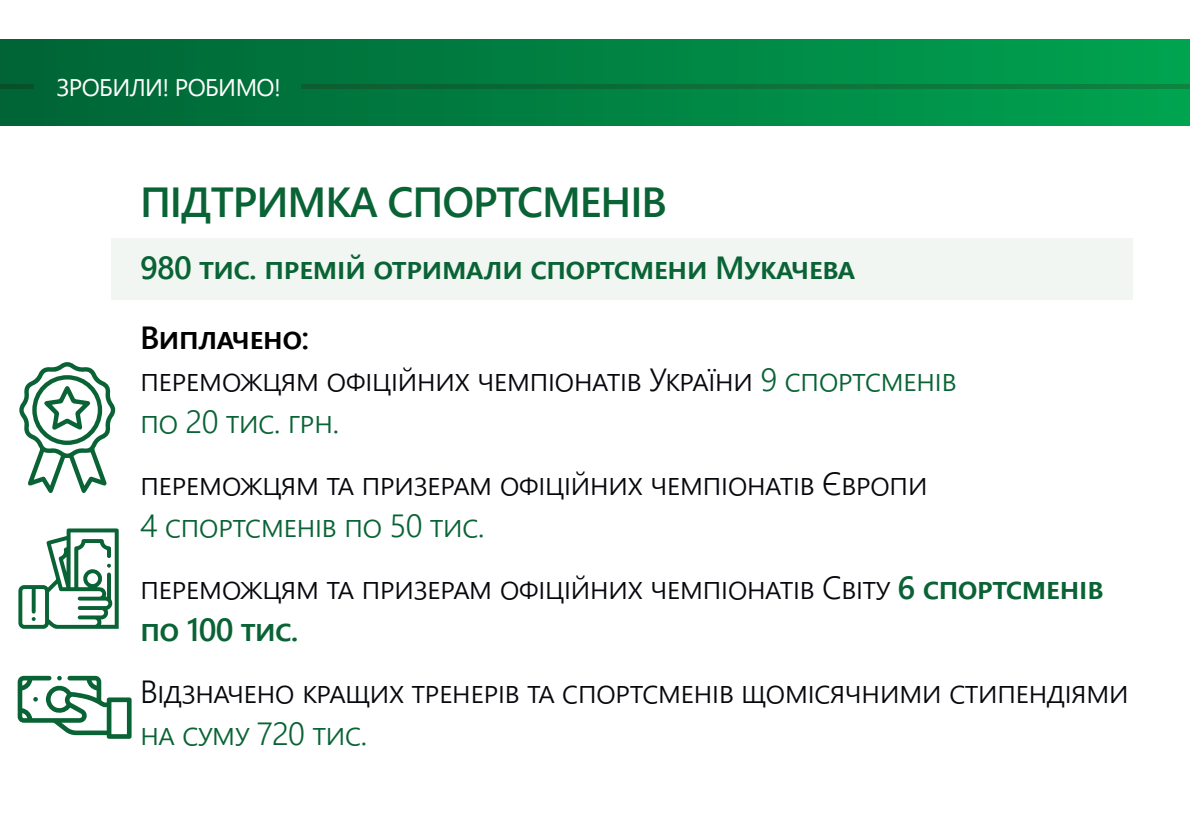
<style>
.page{position:relative;width:1190px;height:840px;background:#fff}
.page>*{position:absolute;margin:0;border:0;box-sizing:border-box;transform-origin:0 0}
.t1{font:600 42px "Segoe UI";letter-spacing:-.025em;color:#096335}
.t2{font:300 32px/42px "Segoe UI";letter-spacing:-.025em;color:#07080d}
.t3{font:600 32px "Segoe UI";letter-spacing:-.025em;color:#096335}
.t4{font:300 32px "Segoe UI";color:#096335}
.t5{font:24px "Segoe UI";letter-spacing:-.025em;color:#fff}
.s1{font-weight:600;color:#000001}
.s2{color:#096335}
.s3{font-weight:600;color:#096335}
</style>
<div class="page">
<div style="left:112px;top:238px;width:1021px;height:62px;background:#f1f6f3"></div>
<svg style="left:18px;top:528px;width:101px;height:101px"></svg>
<div style="left:0;top:40px;width:1190px;height:86px;background:linear-gradient(to right,#006335,#00a24f)"></div>
<svg style="left:301px;top:84px;width:889px;height:4px;background:#0b7038"></svg>
<hr style="left:0;top:84px;width:33px;height:4px;background:#075129">
<svg style="left:19px;top:362px;width:97px;height:131px"></svg>
<svg style="left:18px;top:676px;width:114px;height:63px"></svg>
<p class="t5" style="left:57px;top:64px;width:226px">ЗРОБИЛИ! РОБИМО!</p>
<h1 class="t1" style="left:140px;top:163px;width:528px">ПІДТРИМКА СПОРТСМЕНІВ</h1>
<p class="t3" style="left:140px;top:238px;width:717px">980 ТИС. ПРЕМІЙ ОТРИМАЛИ СПОРТСМЕНИ МУКАЧЕВА</p>
<p class="t2" style="left:140px;top:314px;width:818px"><span class="s1">ВИПЛАЧЕНО:<br></span>ПЕРЕМОЖЦЯМ ОФІЦІЙНИХ ЧЕМПІОНАТІВ УКРАЇНИ <span class="s2">9 СПОРТСМЕНІВ<br>ПО 20 ТИС. ГРН.</span></p>
<p class="t2" style="left:140px;top:460px;width:789px">ПЕРЕМОЖЦЯМ ТА ПРИЗЕРАМ ОФІЦІЙНИХ ЧЕМПІОНАТІВ ЄВРОПИ</p>
<p class="t2" style="left:140px;top:492px;width:965px;line-height:62px"><span class="s2">4 СПОРТСМЕНІВ ПО 50 ТИС.<br></span>ПЕРЕМОЖЦЯМ ТА ПРИЗЕРАМ ОФІЦІЙНИХ ЧЕМПІОНАТІВ СВІТУ <span class="s3">6 СПОРТСМЕНІВ</span></p>
<p class="t3" style="left:140px;top:600px;width:160px">ПО 100 ТИС.</p>
<p class="t2" style="left:140px;top:668px;width:990px">ВІДЗНАЧЕНО КРАЩИХ ТРЕНЕРІВ ТА СПОРТСМЕНІВ ЩОМІСЯЧНИМИ СТИПЕНДІЯМИ</p>
<p class="t4" style="left:140px;top:704px;width:229px">НА СУМУ 720 ТИС.</p>
</div>
